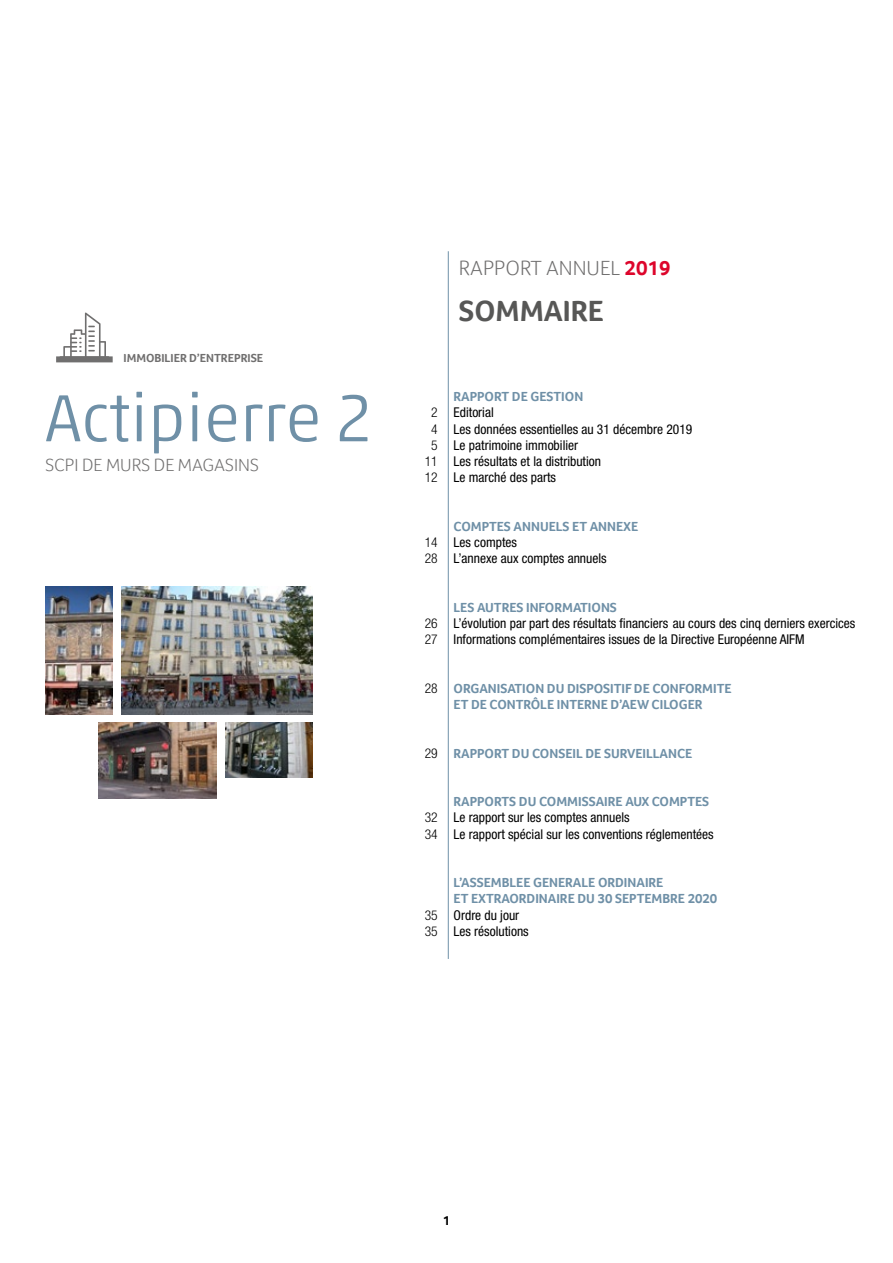
<style>
.page{position:relative;width:893px;height:1263px;background:#fff}
.page>*{position:absolute;margin:0;border:0;box-sizing:border-box;transform-origin:0 0}
.t1{font:300 67.5px "Akko W01";color:#6f90a7}
.t2{font:700 30px "Foco";color:#575756}
.t3{font:300 21px "Foco";color:#706f6f}
.t4{font:300 18px "Foco";color:#706f6f}
.t5{font:condensed 13.5px/16.2px "Helvetica Neue LT Pro";color:#000}
.t6{font:700 13.5px/16.2px "Foco";color:#6f90a7}
.t7{font:300 condensed 13.5px/16.2px "Helvetica Neue LT Pro";color:#000}
.t8{font:700 13.5px "Foco";color:#000}
.t9{font:700 12px "Foco";color:#706f6f}
.s1{font-weight:700;color:#dd052b}
</style>
<div class="page">
<hr style="left:448px;top:251px;width:1px;height:708px;background:#6f90a7">
<img style="left:121px;top:587px;width:192px;height:127px">
<img style="left:226px;top:722px;width:87px;height:56px">
<img style="left:99px;top:722px;width:117px;height:76px">
<img style="left:45px;top:587px;width:67px;height:127px">
<div style="left:56px;top:356px;width:57px;height:6px;background:#706f6f"></div>
<svg style="left:63px;top:312px;width:43px;height:45px"></svg>
<p class="t9" style="left:124px;top:350px;width:141px">IMMOBILIER D’ENTREPRISE</p>
<h1 class="t1" style="left:45px;top:377px;width:328px">Actipierre 2</h1>
<h3 class="t4" style="left:45px;top:453px;width:215px">SCPI DE MURS DE MAGASINS</h3>
<h3 class="t3" style="left:459px;top:254px;width:213px">RAPPORT ANNUEL <span class="s1">2019</span></h3>
<h2 class="t2" style="left:459px;top:291px;width:146px">SOMMAIRE</h2>
<p class="t7" style="left:425px;top:404px;width:14px;text-align:center">2<br>4<br>5<br>11<br>12</p>
<p class="t7" style="left:425px;top:534px;width:14px">14<br>28</p>
<p class="t7" style="left:425px;top:615px;width:14px">26<br>27</p>
<p class="t7" style="left:425px;top:680px;width:14px">28</p>
<p class="t7" style="left:425px;top:745px;width:14px">29</p>
<p class="t7" style="left:425px;top:809px;width:14px">32<br>34</p>
<p class="t7" style="left:425px;top:907px;width:14px">35<br>35</p>
<p class="t6" style="left:454px;top:388px;width:131px">RAPPORT DE GESTION</p>
<p class="t5" style="left:454px;top:404px;width:240px">Editorial<br>Les données essentielles au 31 décembre 2019<br>Le patrimoine immobilier<br>Les résultats et la distribution<br>Le marché des parts</p>
<p class="t6" style="left:454px;top:518px;width:186px">COMPTES ANNUELS ET ANNEXE</p>
<p class="t5" style="left:454px;top:534px;width:155px">Les comptes<br>L’annexe aux comptes annuels</p>
<p class="t6" style="left:454px;top:599px;width:165px">LES AUTRES INFORMATIONS</p>
<p class="t5" style="left:454px;top:615px;width:403px">L’évolution par part des résultats financiers au cours des cinq derniers exercices<br>Informations complémentaires issues de la Directive Européenne AIFM</p>
<p class="t6" style="left:454px;top:680px;width:279px">ORGANISATION DU DISPOSITIF DE CONFORMITE<br>ET DE CONTRÔLE INTERNE D’AEW CILOGER</p>
<p class="t6" style="left:454px;top:745px;width:240px">RAPPORT DU CONSEIL DE SURVEILLANCE</p>
<p class="t6" style="left:454px;top:793px;width:257px">RAPPORTS DU COMMISSAIRE AUX COMPTES</p>
<p class="t5" style="left:454px;top:809px;width:262px">Le rapport sur les comptes annuels<br>Le rapport spécial sur les conventions réglementées</p>
<p class="t6" style="left:454px;top:874px;width:265px">L’ASSEMBLEE GENERALE ORDINAIRE<br>ET EXTRAORDINAIRE DU 30 SEPTEMBRE 2020</p>
<p class="t5" style="left:454px;top:906px;width:77px">Ordre du jour<br>Les résolutions</p>
<p class="t8" style="left:443px;top:1212px;width:9px">1</p>
</div>
